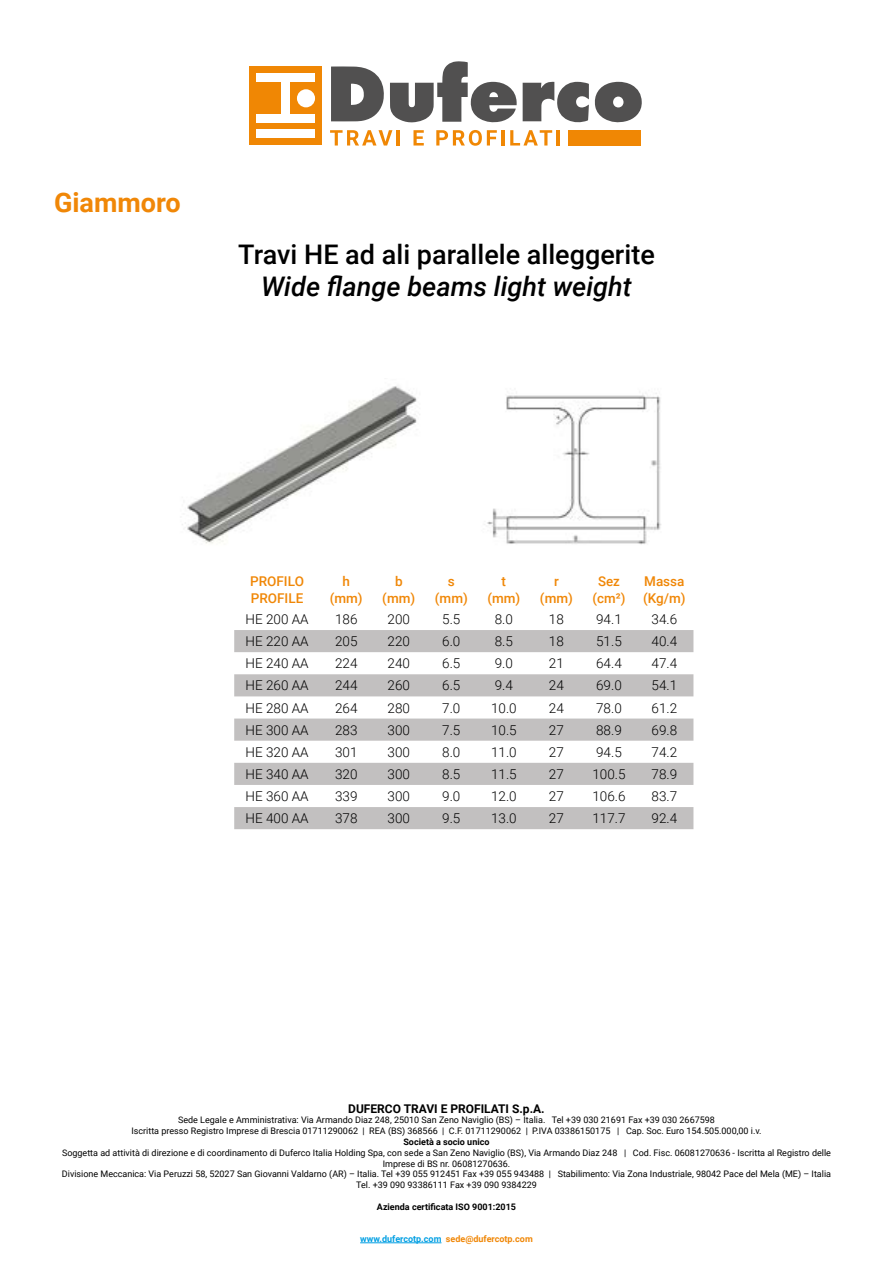
<style>
.page{position:relative;width:893px;height:1263px;background:#fff}
.page>*{position:absolute;margin:0;border:0;box-sizing:border-box;transform-origin:0 0}
.t1{font:500 27px "Roboto";color:#000}
.t2{font:italic 500 27px "Roboto";color:#000}
.t3{font:700 27px "Roboto";color:#f08707}
.t4{font:300 13.5px "Roboto";color:#000}
.t5{font:500 13.5px/16.2px "Roboto";color:#f08707;text-align:center}
.t6{font:700 12px "Roboto";color:#000}
.t7{font:9px/10.8px "Roboto";color:#000;text-align:center}
.t8{font:700 9px "Roboto";color:#000}
.t9{font:700 9px "Roboto";color:#f08707}
.s1{color:#009fe3}
</style>
<div class="page">
<svg style="left:331px;top:66px;width:53px;height:55px"></svg>
<svg style="left:390px;top:61px;width:127px;height:62px"></svg>
<svg style="left:523px;top:82px;width:119px;height:41px"></svg>
<div style="left:568px;top:130px;width:73px;height:16px;background:#f08704"></div>
<svg style="left:330px;top:130px;width:62px;height:16px"></svg>
<hr style="left:397px;top:130px;width:3px;height:16px;background:#f08704">
<svg style="left:413px;top:130px;width:11px;height:16px"></svg>
<svg style="left:436px;top:130px;width:61px;height:16px"></svg>
<hr style="left:501px;top:130px;width:4px;height:16px;background:#f08704">
<svg style="left:510px;top:130px;width:42px;height:16px"></svg>
<hr style="left:557px;top:130px;width:3px;height:16px;background:#f08704">
<div style="left:249px;top:67px;width:73px;height:78px;background:#f08704"></div>
<div style="left:256px;top:74px;width:59px;height:8px;background:#fff"></div>
<div style="left:256px;top:114px;width:59px;height:9px;background:#fff"></div>
<div style="left:281px;top:76px;width:9px;height:45px;background:#fff"></div>
<div style="left:256px;top:130px;width:59px;height:8px;background:#fff"></div>
<div style="left:297px;top:89px;width:18px;height:18px;background:#fff;border-radius:50%"></div>
<hr style="left:360px;top:1242px;width:81px;height:1px;background:#009fe3">
<svg style="left:234px;top:630px;width:459px;height:199px;fill:#c2c0c0"></svg>
<img style="left:182px;top:386px;width:238px;height:158px">
<img style="left:484px;top:393px;width:177px;height:152px">
<h1 class="t3" style="left:54px;top:183px;width:128px">Giammoro</h1>
<h1 class="t1" style="left:238px;top:235px;width:418px">Travi HE ad ali parallele alleggerite</h1>
<h1 class="t2" style="left:261px;top:268px;width:372px">Wide flange beams light weight</h1>
<h2 class="t5" style="left:250px;top:573px;width:55px;text-align:left">PROFILO<br>PROFILE</h2>
<h2 class="t5" style="left:330px;top:573px;width:34px">h (mm)</h2>
<h2 class="t5" style="left:382px;top:573px;width:34px">b (mm)</h2>
<h2 class="t5" style="left:435px;top:573px;width:34px">s (mm)</h2>
<h2 class="t5" style="left:487px;top:573px;width:34px">t (mm)</h2>
<h2 class="t5" style="left:540px;top:573px;width:34px">r (mm)</h2>
<h2 class="t5" style="left:593px;top:573px;width:34px">Sez (cm²)</h2>
<h2 class="t5" style="left:643px;top:573px;width:44px;text-align:left">Massa (Kg/m)</h2>
<h2 class="t4" style="left:246px;top:610px;width:65px">HE 200 AA</h2>
<h2 class="t4" style="left:335px;top:610px;width:24px">186</h2>
<h2 class="t4" style="left:388px;top:610px;width:24px">200</h2>
<h2 class="t4" style="left:442px;top:610px;width:20px">5.5</h2>
<h2 class="t4" style="left:495px;top:610px;width:20px">8.0</h2>
<h2 class="t4" style="left:549px;top:610px;width:16px">18</h2>
<h2 class="t4" style="left:596px;top:610px;width:27px">94.1</h2>
<h2 class="t4" style="left:651px;top:610px;width:27px">34.6</h2>
<h2 class="t4" style="left:246px;top:632px;width:65px">HE 220 AA</h2>
<h2 class="t4" style="left:335px;top:632px;width:24px">205</h2>
<h2 class="t4" style="left:388px;top:632px;width:24px">220</h2>
<h2 class="t4" style="left:442px;top:632px;width:20px">6.0</h2>
<h2 class="t4" style="left:495px;top:632px;width:20px">8.5</h2>
<h2 class="t4" style="left:549px;top:632px;width:16px">18</h2>
<h2 class="t4" style="left:596px;top:632px;width:27px">51.5</h2>
<h2 class="t4" style="left:651px;top:632px;width:27px">40.4</h2>
<h2 class="t4" style="left:246px;top:654px;width:65px">HE 240 AA</h2>
<h2 class="t4" style="left:335px;top:654px;width:24px">224</h2>
<h2 class="t4" style="left:388px;top:654px;width:24px">240</h2>
<h2 class="t4" style="left:442px;top:654px;width:20px">6.5</h2>
<h2 class="t4" style="left:495px;top:654px;width:20px">9.0</h2>
<h2 class="t4" style="left:549px;top:654px;width:16px">21</h2>
<h2 class="t4" style="left:596px;top:654px;width:27px">64.4</h2>
<h2 class="t4" style="left:651px;top:654px;width:27px">47.4</h2>
<h2 class="t4" style="left:246px;top:676px;width:65px">HE 260 AA</h2>
<h2 class="t4" style="left:335px;top:676px;width:24px">244</h2>
<h2 class="t4" style="left:388px;top:676px;width:24px">260</h2>
<h2 class="t4" style="left:442px;top:676px;width:20px">6.5</h2>
<h2 class="t4" style="left:495px;top:676px;width:20px">9.4</h2>
<h2 class="t4" style="left:549px;top:676px;width:16px">24</h2>
<h2 class="t4" style="left:596px;top:676px;width:27px">69.0</h2>
<h2 class="t4" style="left:651px;top:676px;width:27px">54.1</h2>
<h2 class="t4" style="left:246px;top:698px;width:65px">HE 280 AA</h2>
<h2 class="t4" style="left:335px;top:698px;width:24px">264</h2>
<h2 class="t4" style="left:388px;top:698px;width:24px">280</h2>
<h2 class="t4" style="left:442px;top:698px;width:20px">7.0</h2>
<h2 class="t4" style="left:491px;top:698px;width:27px">10.0</h2>
<h2 class="t4" style="left:549px;top:698px;width:16px">24</h2>
<h2 class="t4" style="left:596px;top:698px;width:27px">78.0</h2>
<h2 class="t4" style="left:651px;top:698px;width:27px">61.2</h2>
<h2 class="t4" style="left:246px;top:720px;width:65px">HE 300 AA</h2>
<h2 class="t4" style="left:335px;top:720px;width:24px">283</h2>
<h2 class="t4" style="left:388px;top:720px;width:24px">300</h2>
<h2 class="t4" style="left:442px;top:720px;width:20px">7.5</h2>
<h2 class="t4" style="left:491px;top:720px;width:27px">10.5</h2>
<h2 class="t4" style="left:549px;top:720px;width:16px">27</h2>
<h2 class="t4" style="left:596px;top:720px;width:27px">88.9</h2>
<h2 class="t4" style="left:651px;top:720px;width:27px">69.8</h2>
<h2 class="t4" style="left:246px;top:742px;width:65px">HE 320 AA</h2>
<h2 class="t4" style="left:335px;top:742px;width:24px">301</h2>
<h2 class="t4" style="left:388px;top:742px;width:24px">300</h2>
<h2 class="t4" style="left:442px;top:742px;width:20px">8.0</h2>
<h2 class="t4" style="left:491px;top:742px;width:27px">11.0</h2>
<h2 class="t4" style="left:549px;top:742px;width:16px">27</h2>
<h2 class="t4" style="left:596px;top:742px;width:27px">94.5</h2>
<h2 class="t4" style="left:651px;top:742px;width:27px">74.2</h2>
<h2 class="t4" style="left:246px;top:765px;width:65px">HE 340 AA</h2>
<h2 class="t4" style="left:335px;top:765px;width:24px">320</h2>
<h2 class="t4" style="left:388px;top:765px;width:24px">300</h2>
<h2 class="t4" style="left:442px;top:765px;width:20px">8.5</h2>
<h2 class="t4" style="left:491px;top:765px;width:27px">11.5</h2>
<h2 class="t4" style="left:549px;top:765px;width:16px">27</h2>
<h2 class="t4" style="left:592px;top:765px;width:35px">100.5</h2>
<h2 class="t4" style="left:651px;top:765px;width:27px">78.9</h2>
<h2 class="t4" style="left:246px;top:787px;width:65px">HE 360 AA</h2>
<h2 class="t4" style="left:335px;top:787px;width:24px">339</h2>
<h2 class="t4" style="left:388px;top:787px;width:24px">300</h2>
<h2 class="t4" style="left:442px;top:787px;width:20px">9.0</h2>
<h2 class="t4" style="left:491px;top:787px;width:27px">12.0</h2>
<h2 class="t4" style="left:549px;top:787px;width:16px">27</h2>
<h2 class="t4" style="left:592px;top:787px;width:35px">106.6</h2>
<h2 class="t4" style="left:651px;top:787px;width:27px">83.7</h2>
<h2 class="t4" style="left:246px;top:809px;width:65px">HE 400 AA</h2>
<h2 class="t4" style="left:335px;top:809px;width:24px">378</h2>
<h2 class="t4" style="left:388px;top:809px;width:24px">300</h2>
<h2 class="t4" style="left:442px;top:809px;width:20px">9.5</h2>
<h2 class="t4" style="left:491px;top:809px;width:27px">13.0</h2>
<h2 class="t4" style="left:549px;top:809px;width:16px">27</h2>
<h2 class="t4" style="left:592px;top:809px;width:35px">117.7</h2>
<h2 class="t4" style="left:651px;top:809px;width:27px">92.4</h2>
<h3 class="t6" style="left:348px;top:1100px;width:198px">DUFERCO TRAVI E PROFILATI S.p.A.</h3>
<p class="t7" style="left:131px;top:1114px;width:632px">Sede Legale e Amministrativa: Via Armando Diaz 248, 25010 San Zeno Naviglio (BS) – Italia. Tel +39 030 21691 Fax +39 030 2667598<br>Iscritta presso Registro Imprese di Brescia 01711290062 | REA (BS) 368566 | C.F. 01711290062 | P.IVA 03386150175 | Cap. Soc. Euro 154.505.000,00 i.v.</p>
<p class="t8" style="left:403px;top:1135px;width:88px">Società a socio unico</p>
<p class="t7" style="left:62px;top:1147px;width:771px">Soggetta ad attività di direzione e di coordinamento di Duferco Italia Holding Spa, con sede a San Zeno Naviglio (BS), Via Armando Diaz 248 | Cod. Fisc. 06081270636 - Iscritta al Registro delle Imprese di BS nr. 06081270636.<br>Divisione Meccanica: Via Peruzzi 58, 52027 San Giovanni Valdarno (AR) – Italia. Tel +39 055 912451 Fax +39 055 943488 | Stabilimento: Via Zona Industriale, 98042 Pace del Mela (ME) – Italia Tel. +39 090 93386111 Fax +39 090 9384229</p>
<p class="t8" style="left:377px;top:1200px;width:141px">Azienda certificata ISO 9001:2015</p>
<p class="t9" style="left:360px;top:1232px;width:174px"><span class="s1">www.dufercotp.com</span> sede@dufercotp.com</p>
</div>
